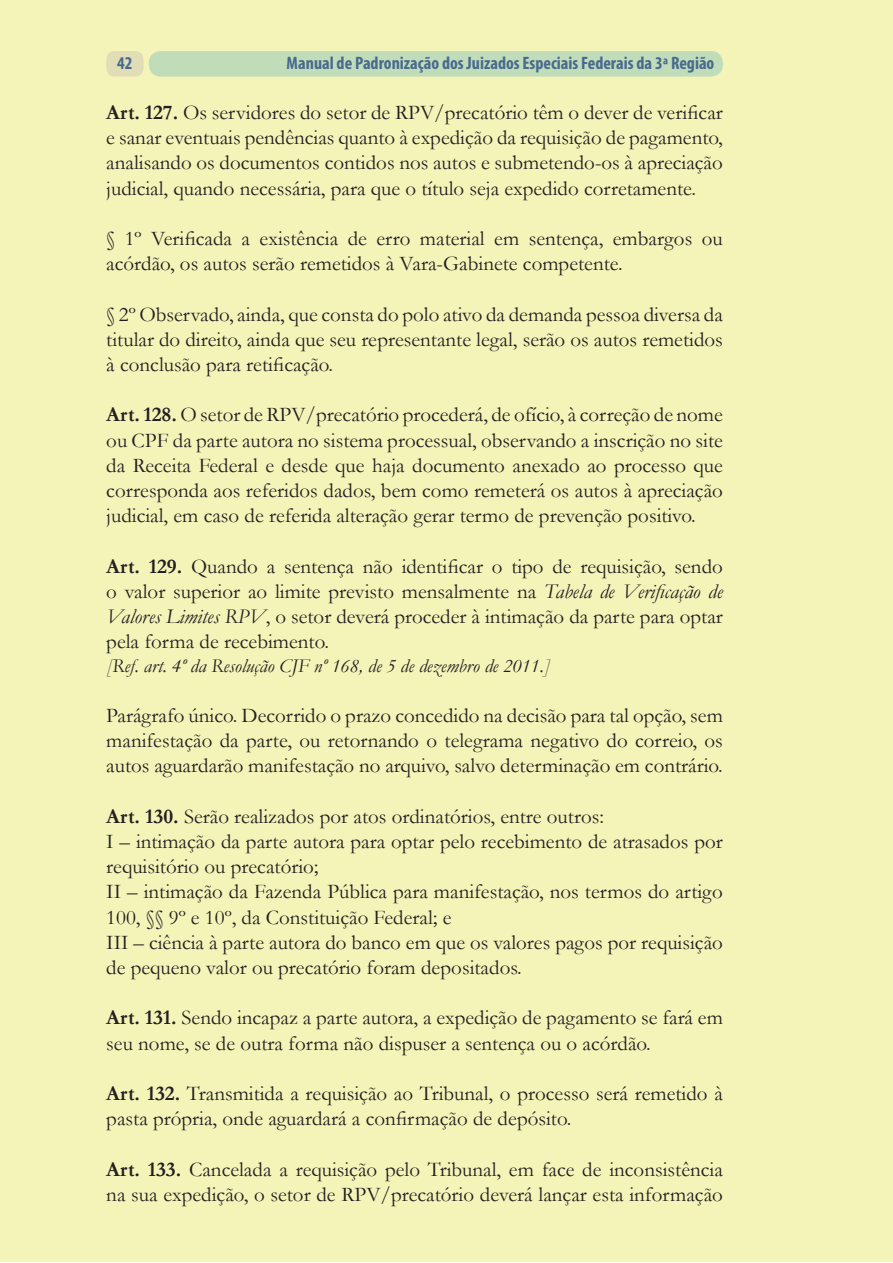
<style>
.page{position:relative;width:893px;height:1263px;background:#fff}
.page>*{position:absolute;margin:0;border:0;box-sizing:border-box;transform-origin:0 0}
.t1{font:21px/25.2px "Garamond";color:#231f20;text-align:justify}
.t2{font:italic 19.5px "Garamond";color:#231f20}
.t3{font:700 condensed 18px "Myriad Pro";color:#486a8f}
.s1{font-weight:700}
.s2{font-style:italic}
</style>
<div class="page">
<div style="left:1px;top:0;width:892px;height:1261px;background:#f4f4b9"></div>
<div style="left:149px;top:51px;width:574px;height:26px;background:#c0dcb8;border-radius:12px"></div>
<div style="left:106px;top:51px;width:38px;height:26px;background:#e1ddb6;border-radius:9px"></div>
<p class="t3" style="left:117px;top:52px;width:17px">42</p>
<p class="t3" style="left:287px;top:52px;width:429px">Manual de Padronização dos Juizados Especiais Federais da 3ª Região</p>
<p class="t1" style="left:106px;top:99px;width:618px"><span class="s1">Art. 127.</span> Os servidores do setor de RPV/precatório têm o dever de verificar e sanar eventuais pendências quanto à expedição da requisição de pagamento, analisando os documentos contidos nos autos e submetendo-os à apreciação judicial, quando necessária, para que o título seja expedido corretamente.</p>
<p class="t1" style="left:106px;top:225px;width:618px">§ 1º Verificada a existência de erro material em sentença, embargos ou acórdão, os autos serão remetidos à Vara-Gabinete competente.</p>
<p class="t1" style="left:106px;top:301px;width:618px">§ 2º Observado, ainda, que consta do polo ativo da demanda pessoa diversa da titular do direito, ainda que seu representante legal, serão os autos remetidos à conclusão para retificação.</p>
<p class="t1" style="left:106px;top:402px;width:618px"><span class="s1">Art. 128.</span> O setor de RPV/precatório procederá, de ofício, à correção de nome ou CPF da parte autora no sistema processual, observando a inscrição no site da Receita Federal e desde que haja documento anexado ao processo que corresponda aos referidos dados, bem como remeterá os autos à apreciação judicial, em caso de referida alteração gerar termo de prevenção positivo.</p>
<p class="t1" style="left:106px;top:553px;width:618px"><span class="s1">Art. 129.</span> Quando a sentença não identificar o tipo de requisição, sendo o valor superior ao limite previsto mensalmente na <span class="s2">Tabela de Verificação de Valores Limites RPV</span>, o setor deverá proceder à intimação da parte para optar pela forma de recebimento.</p>
<p class="t2" style="left:106px;top:652px;width:445px">[Ref. art. 4º da Resolução CJF nº 168, de 5 de dezembro de 2011.]</p>
<p class="t1" style="left:106px;top:702px;width:618px">Parágrafo único. Decorrido o prazo concedido na decisão para tal opção, sem manifestação da parte, ou retornando o telegrama negativo do correio, os autos aguardarão manifestação no arquivo, salvo determinação em contrário.</p>
<p class="t1" style="left:106px;top:803px;width:618px;text-align:left"><span class="s1">Art. 130.</span> Serão realizados por atos ordinatórios, entre outros:<br>I – intimação da parte autora para optar pelo recebimento de atrasados por requisitório ou precatório;<br>II – intimação da Fazenda Pública para manifestação, nos termos do artigo 100, §§ 9º e 10º, da Constituição Federal; e<br>III – ciência à parte autora do banco em que os valores pagos por requisição de pequeno valor ou precatório foram depositados.</p>
<p class="t1" style="left:106px;top:1005px;width:618px"><span class="s1">Art. 131.</span> Sendo incapaz a parte autora, a expedição de pagamento se fará em seu nome, se de outra forma não dispuser a sentença ou o acórdão.</p>
<p class="t1" style="left:106px;top:1080px;width:618px"><span class="s1">Art. 132.</span> Transmitida a requisição ao Tribunal, o processo será remetido à pasta própria, onde aguardará a confirmação de depósito.</p>
<p class="t1" style="left:106px;top:1156px;width:618px"><span class="s1">Art. 133.</span> Cancelada a requisição pelo Tribunal, em face de inconsistência na sua expedição, o setor de RPV/precatório deverá lançar esta informação</p>
</div>
